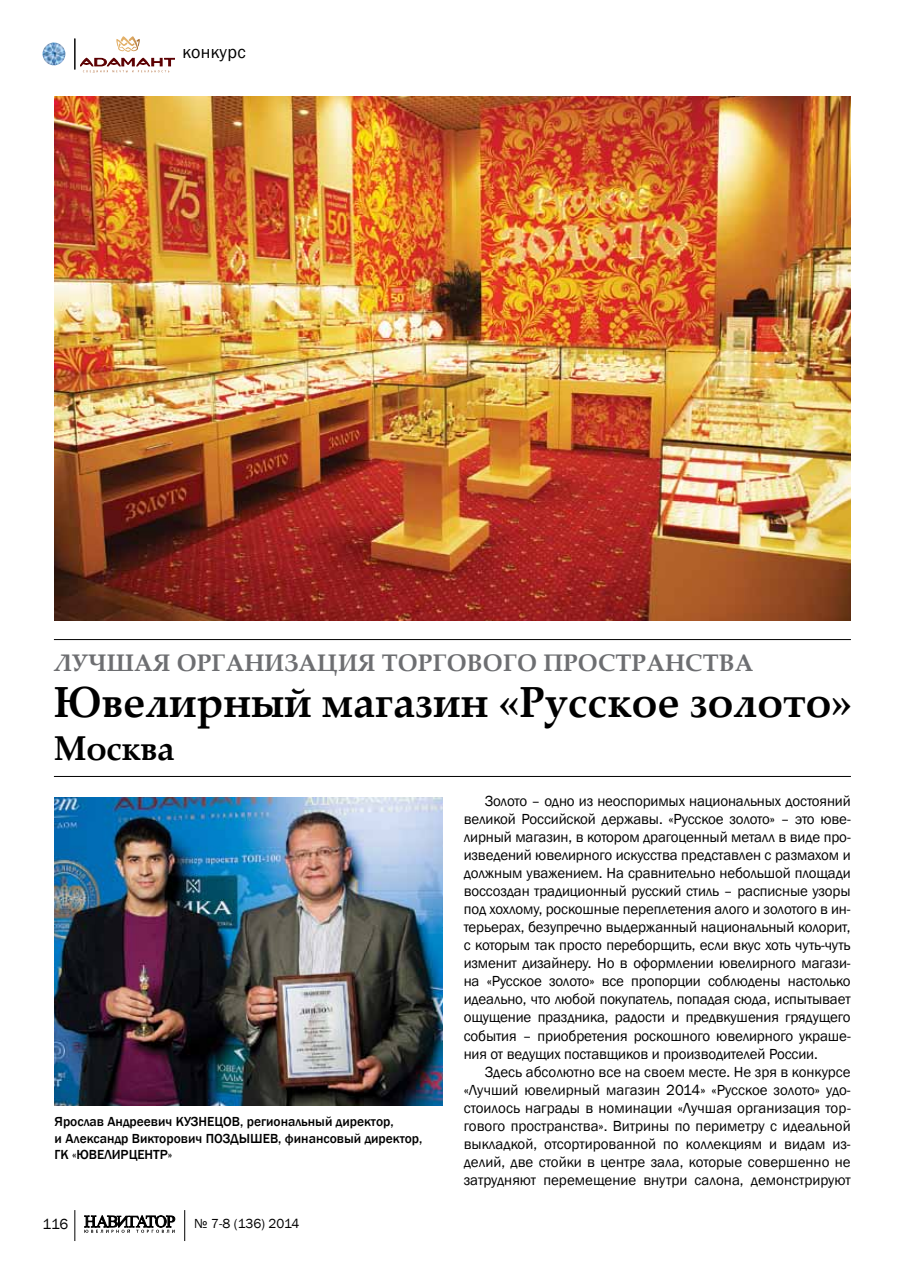
<style>
.page{position:relative;width:902px;height:1263px;background:#fff}
.page>*{position:absolute;margin:0;border:0;box-sizing:border-box;transform-origin:0 0}
.t1{font:700 43.5px "Palatino Linotype";color:#000;scale:.95 1}
.t2{font:700 34.5px "Palatino Linotype";letter-spacing:-.01em;color:#000;scale:.95 1}
.t3{font:700 24px "Palatino Linotype";letter-spacing:.005em;color:#6d6e71}
.t4{font:18px "Franklin Gothic";letter-spacing:.02em;color:#000}
.t5{font:15px/18px "Franklin Gothic";letter-spacing:-.01em;color:#000;text-align:justify}
.t6{font:500 13.5px/16.5px "Franklin Gothic";color:#000}
.t7{font:13.5px "Franklin Gothic";letter-spacing:-.005em;color:#000}
</style>
<div class="page">
<img style="left:43px;top:43px;width:22px;height:22px;border-radius:11px">
<svg style="left:84px;top:1215px;width:91px;height:18px"></svg>
<hr style="left:184px;top:1210px;width:1px;height:31px;background:#000">
<hr style="left:74px;top:1210px;width:1px;height:31px;background:#000">
<hr style="left:74px;top:39px;width:1px;height:30px;background:#000">
<svg style="left:80px;top:58px;width:95px;height:15px"></svg>
<svg style="left:116px;top:36px;width:24px;height:15px"></svg>
<hr style="left:54px;top:776px;width:796px;height:1px;background:#000">
<hr style="left:54px;top:639px;width:796px;height:1px;background:#000">
<img style="left:54px;top:97px;width:796px;height:523px">
<img style="left:54px;top:797px;width:388px;height:308px">
<p class="t4" style="left:182px;top:41px;width:65px">конкурс</p>
<h3 class="t3" style="left:54px;top:646px;width:701px">ЛУЧШАЯ ОРГАНИЗАЦИЯ ТОРГОВОГО ПРОСТРАНСТВА</h3>
<h1 class="t1" style="left:54px;top:671px;width:841px">Ювелирный магазин «Русское золото»</h1>
<h2 class="t2" style="left:54px;top:723px;width:129px">Москва</h2>
<p class="t6" style="left:54px;top:1114px;width:369px">Ярослав Андреевич КУЗНЕЦОВ, региональный директор,<br>и Александр Викторович ПОЗДЫШЕВ, финансовый директор,<br>ГК «ЮВЕЛИРЦЕНТР»</p>
<p class="t5" style="left:43px;top:1215px;width:27px">116</p>
<p class="t7" style="left:194px;top:1215px;width:107px">№ 7-8 (136) 2014</p>
<p class="t5" style="left:463px;top:793px;width:388px;text-indent:21px">Золото – одно из неоспоримых национальных достояний великой Российской державы. «Русское золото» – это юве&shy;лирный магазин, в котором драгоценный металл в виде про&shy;изведений ювелирного искусства представлен с размахом и должным уважением. На сравнительно небольшой площади воссоздан традиционный русский стиль – расписные узоры под хохлому, роскошные переплетения алого и золотого в ин&shy;терьерах, безупречно выдержанный национальный колорит, с которым так просто переборщить, если вкус хоть чуть-чуть изменит дизайнеру. Но в оформлении ювелирного магази&shy;на «Русское золото» все пропорции соблюдены настолько идеально, что любой покупатель, попадая сюда, испытывает ощущение праздника, радости и предвкушения грядущего события – приобретения роскошного ювелирного украше&shy;ния от ведущих поставщиков и производителей России.</p>
<p class="t5" style="left:463px;top:1063px;width:388px;text-indent:21px">Здесь абсолютно все на своем месте. Не зря в конкурсе «Лучший ювелирный магазин 2014» «Русское золото» удо&shy;стоилось награды в номинации «Лучшая организация тор&shy;гового пространства». Витрины по периметру с идеальной выкладкой, отсортированной по коллекциям и видам из&shy;делий, две стойки в центре зала, которые совершенно не затрудняют перемещение внутри салона, демонстрируют</p>
</div>
